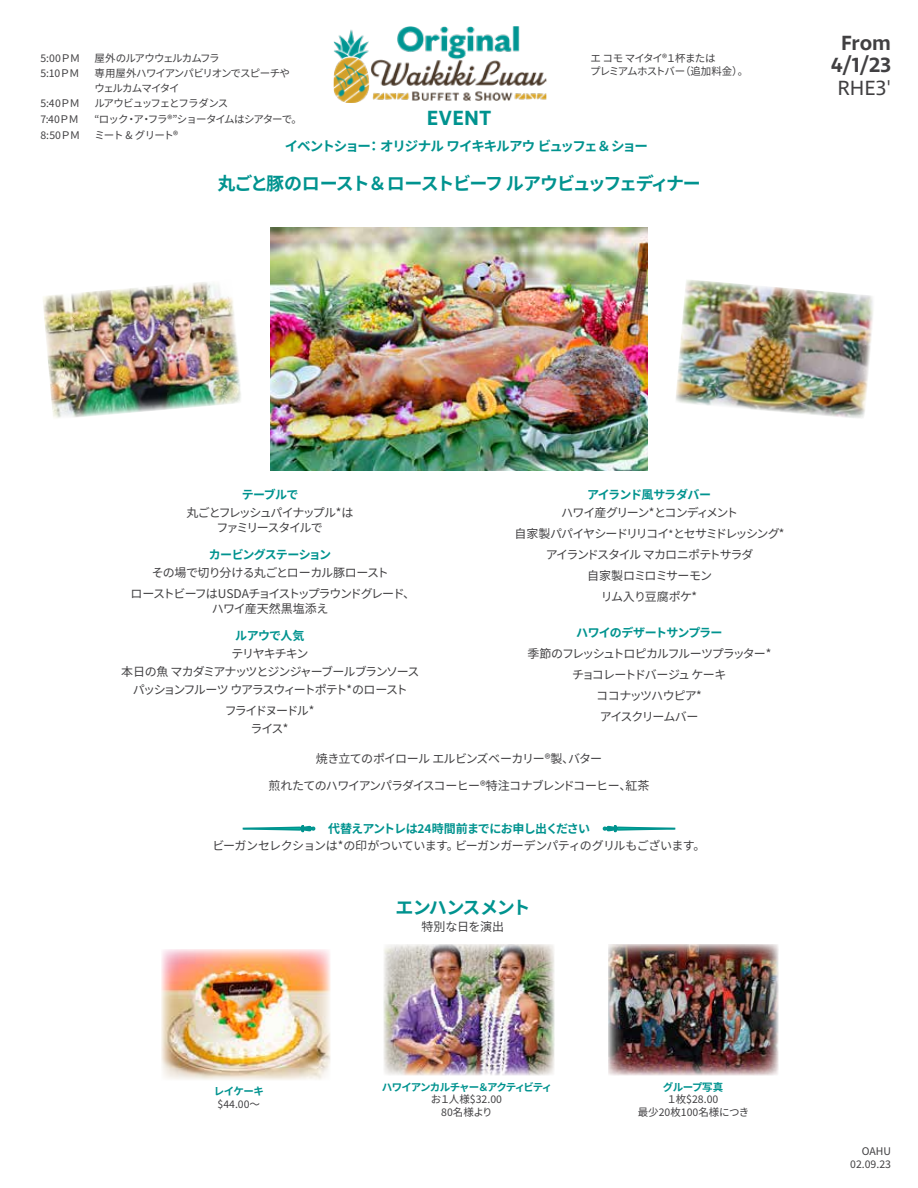
<style>
.page{position:relative;width:918px;height:1188px;background:#fff}
.page>*{position:absolute;margin:0;border:0;box-sizing:border-box;transform-origin:0 0}
.t1{font:600 21px/22.5px "Ingra";letter-spacing:-.005em;color:#414042;text-align:center}
.t2{font:600 21px "Ingra";letter-spacing:.01em;color:#00938f}
.t3{font:21px "Ingra";color:#414042}
.t4{font:700 18px "Source Han Sans JP";letter-spacing:-.09em;color:#00938f}
.t5{font:700 18px "Source Han Sans JP";letter-spacing:-.07em;color:#00938f}
.t6{font:700 13.5px "Source Han Sans JP";letter-spacing:-.09em;color:#00938f}
.t7{font:12px/21px "Source Han Sans JP";letter-spacing:-.085em;color:#414042;text-align:center}
.t8{font:700 12px "Source Han Sans JP";letter-spacing:-.06em;color:#00938f}
.t9{font:12px/18px "Source Han Sans JP";letter-spacing:-.11em;color:#414042;text-align:center}
.t10{font:12px "Source Han Sans JP";letter-spacing:-.045em;color:#414042}
.t11{font:12px/15px "Source Han Sans JP";letter-spacing:-.12em;color:#414042;text-align:center}
.t12{font:12px "Source Han Sans JP";letter-spacing:-.06em;color:#414042}
.t13{font:12px/18px "Source Han Sans JP";letter-spacing:-.14em;color:#414042;text-align:center}
.t14{font:12px "Source Han Sans JP";color:#414042}
.t15{font:12px "Source Han Sans JP";letter-spacing:-.01em;color:#414042}
.t16{font:10.5px/12.6px "Source Han Sans JP";letter-spacing:-.075em;color:#414042}
.t17{font:10.5px/12.6px "Source Han Sans JP";color:#414042;text-align:center}
.t18{font:10.5px "Source Han Sans JP";letter-spacing:-.095em;color:#414042}
.t19{font:700 10.5px "Source Han Sans JP";letter-spacing:-.11em;color:#00938f}
.t20{font:700 10.5px "Source Han Sans JP";letter-spacing:-.085em;color:#00938f}
.s1{font-size:10.5px}
</style>
<div class="page">
<img style="left:676px;top:280px;width:197px;height:138px">
<img style="left:43px;top:282px;width:198px;height:136px">
<img style="left:270px;top:228px;width:378px;height:243px">
<img style="left:384px;top:944px;width:170px;height:132px">
<img style="left:608px;top:944px;width:170px;height:132px">
<svg style="left:242px;top:825px;width:73px;height:8px"></svg>
<svg style="left:603px;top:825px;width:73px;height:8px"></svg>
<img style="left:334px;top:26px;width:212px;height:77px">
<img style="left:161px;top:949px;width:170px;height:131px">
<p class="t16" style="left:590px;top:52px;width:160px">エ コモ マイタイ®１杯または<br>プレミアムホストバー（追加料金）。</p>
<p class="t16" style="left:40px;top:52px;width:41px">5:00ＰＭ</p>
<p class="t16" style="left:95px;top:52px;width:127px">屋外のルアウウェルカムフラ</p>
<p class="t16" style="left:40px;top:67px;width:41px">5:10ＰＭ</p>
<p class="t16" style="left:95px;top:66px;width:197px;line-height:15px">専用屋外ハワイアンパビリオンでスピーチやウェルカムマイタイ</p>
<p class="t16" style="left:40px;top:97px;width:41px">5:40ＰＭ</p>
<p class="t16" style="left:94px;top:97px;width:135px">ルアウビュッフェとフラダンス</p>
<p class="t16" style="left:40px;top:113px;width:40px">7:40ＰＭ</p>
<p class="t18" style="left:94px;top:113px;width:209px">“ロック・ア・フラ®”ショータイムはシアターで。</p>
<p class="t16" style="left:40px;top:129px;width:41px">8:50ＰＭ</p>
<p class="t16" style="left:94px;top:129px;width:85px">ミート &amp; グリート®</p>
<h1 class="t2" style="left:427px;top:105px;width:66px">EVENT</h1>
<p class="t6" style="left:285px;top:139px;width:365px">イベントショー： オリジナル ワイキキルアウ ビュッフェ ＆ ショー</p>
<h2 class="t4" style="left:217px;top:174px;width:485px">丸ごと豚のロースト ＆ ローストビーフ ルアウビュッフェディナー</h2>
<h1 class="t1" style="left:831px;top:32px;width:62px">From<br>4/1/23</h1>
<h1 class="t3" style="left:837px;top:75px;width:55px">RHE3'</h1>
<p class="t8" style="left:242px;top:488px;width:58px">テーブルで</p>
<p class="t11" style="left:187px;top:506px;width:168px">丸ごとフレッシュパイナップル*はファミリースタイルで</p>
<p class="t8" style="left:209px;top:548px;width:124px">カービングステーション</p>
<p class="t7" style="left:131px;top:563px;width:286px">その場で切り分ける丸ごとローカル豚ロースト<br>ローストビーフはUSDAチョイストップラウンドグレード、</p>
<p class="t14" style="left:212px;top:602px;width:118px">ハワイ産天然黒塩添え</p>
<p class="t8" style="left:235px;top:629px;width:71px">ルアウで人気</p>
<p class="t9" style="left:121px;top:645px;width:300px">テリヤキチキン<br>本日の魚 マカダミアナッツとジンジャーブールブランソースパッションフルーツ ウアラスウィートポテト*のロースト</p>
<p class="t13" style="left:225px;top:702px;width:91px">フライドヌードル*ライス*</p>
<p class="t8" style="left:587px;top:488px;width:126px">アイランド風サラダバー</p>
<p class="t7" style="left:514px;top:503px;width:272px">ハワイ産グリーン*とコンディメント<br>自家製パパイヤシードリリコイ<span class="s1">*</span>とセサミドレッシング*アイランドスタイル マカロニポテトサラダ<br>自家製ロミロミサーモン<br>リム入り豆腐ポケ*</p>
<p class="t8" style="left:576px;top:626px;width:148px">ハワイのデザートサンプラー</p>
<p class="t7" style="left:527px;top:644px;width:245px">季節のフレッシュトロピカルフルーツプラッター*チョコレートドバージュ ケーキ<br>ココナッツハウピア*<br>アイスクリームバー</p>
<p class="t12" style="left:316px;top:752px;width:288px">焼き立てのポイロール エルビンズベーカリー®製、バター</p>
<p class="t7" style="left:268px;top:775px;width:383px">煎れたてのハワイアンパラダイスコーヒー®特注コナブレンドコーヒー、紅茶</p>
<p class="t8" style="left:328px;top:822px;width:263px">代替えアントレは24時間前までにお申し出ください</p>
<p class="t10" style="left:213px;top:839px;width:494px">ビーガンセレクションは*の印がついています。ビーガンガーデンパティのグリルもございます。</p>
<p class="t20" style="left:214px;top:1086px;width:52px">レイケーキ</p>
<p class="t16" style="left:218px;top:1098px;width:43px">$44.00～</p>
<h2 class="t5" style="left:395px;top:898px;width:136px">エンハンスメント</h2>
<p class="t15" style="left:422px;top:920px;width:84px">特別な日を演出</p>
<p class="t19" style="left:382px;top:1081px;width:172px">ハワイアンカルチャー＆アクティビティ</p>
<p class="t17" style="left:431px;top:1093px;width:73px">お１人様$32.00<br>80名様より</p>
<p class="t20" style="left:663px;top:1081px;width:62px">グループ写真</p>
<p class="t17" style="left:638px;top:1093px;width:113px">１枚$28.00<br>最少20枚100名様につき</p>
<p class="t17" style="left:850px;top:1145px;width:42px;text-align:right">OAHU<br>02.09.23</p>
</div>
